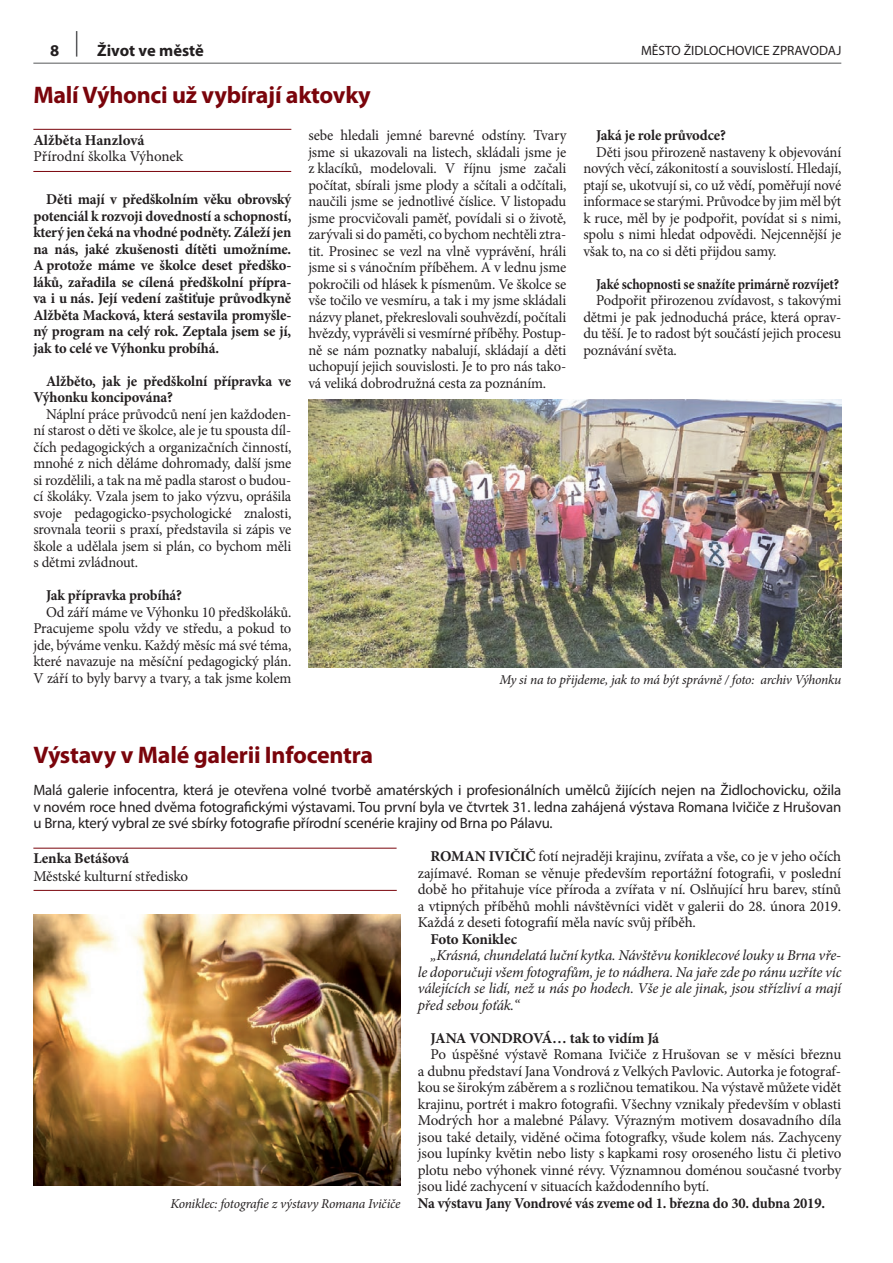
<style>
.page{position:relative;width:893px;height:1263px;background:#fff}
.page>*{position:absolute;margin:0;border:0;box-sizing:border-box;transform-origin:0 0}
.t1{font:700 24px "Myriad Pro";letter-spacing:-.01em;color:#7a040b}
.t2{font:700 16.5px "Myriad Pro";color:#231f20}
.t3{font:15px/16.5px "Minion Pro";letter-spacing:-.01em;color:#231f20}
.t4{font:700 15px/16.5px "Minion Pro";letter-spacing:-.01em;color:#231f20;text-align:justify}
.t5{font:15px/16.5px "Myriad Pro";letter-spacing:-.01em;color:#231f20;text-align:justify}
.t6{font:italic 15px "Minion Pro";letter-spacing:-.015em;color:#231f20}
.t7{font:700 15px "Minion Pro";letter-spacing:-.01em;color:#231f20;scale:.89 1}
.t8{font:italic 13.5px "Minion Pro";letter-spacing:-.02em;color:#231f20}
.t9{font:13.5px "Myriad Pro";color:#231f20}
.s1{font-weight:700}
</style>
<div class="page">
<hr style="left:33px;top:63px;width:808px;height:1px;background:#57585a">
<svg style="left:76px;top:31px;width:1px;height:26px"></svg>
<hr style="left:33px;top:129px;width:258px;height:1px;background:#7a040b">
<hr style="left:33px;top:171px;width:258px;height:1px;background:#7a040b">
<img style="left:308px;top:400px;width:533px;height:267px">
<hr style="left:33px;top:848px;width:364px;height:1px;background:#7a040b">
<hr style="left:34px;top:890px;width:363px;height:1px;background:#7a040b">
<img style="left:33px;top:915px;width:368px;height:271px">
<p class="t2" style="left:50px;top:40px;width:11px">8</p>
<p class="t2" style="left:97px;top:40px;width:108px">Život ve městě</p>
<p class="t9" style="left:641px;top:42px;width:202px">MĚSTO ŽIDLOCHOVICE ZPRAVODAJ</p>
<p class="t1" style="left:33px;top:79px;width:339px">Malí Výhonci už vybírají aktovky</p>
<p class="t3" style="left:33px;top:132px;width:152px"><span class="s1">Alžběta Hanzlová<br></span>Přírodní školka Výhonek</p>
<p class="t3" style="left:308px;top:127px;width:259px;text-align:justify">sebe hledali jemné barevné odstíny. Tvary jsme si ukazovali na listech, skládali jsme je z klacíků, modelovali. V říjnu jsme začali počítat, sbírali jsme plody a sčítali a odčítali, naučili jsme se jednotlivé číslice. V listopadu jsme procvičovali paměť, povídali si o životě, zarývali si do paměti, co bychom nechtěli ztra&shy;tit. Prosinec se vezl na vlně vyprávění, hráli jsme si s vánočním příběhem. A v lednu jsme pokročili od hlásek k písmenům. Ve školce se vše točilo ve vesmíru, a tak i my jsme skládali názvy planet, překreslovali souhvězdí, počítali hvězdy, vyprávěli si vesmírné příběhy. Postup&shy;ně se nám poznatky nabalují, skládají a děti uchopují jejich souvislosti. Je to pro nás tako&shy;vá veliká dobrodružná cesta za poznáním.</p>
<p class="t4" style="left:596px;top:127px;width:131px">Jaká je role průvodce?</p>
<p class="t3" style="left:596px;top:144px;width:247px">Děti jsou přirozeně nastaveny k objevování</p>
<p class="t3" style="left:583px;top:160px;width:259px">nových věcí, zákonitostí a souvislostí. Hledají,</p>
<p class="t3" style="left:583px;top:177px;width:259px">ptají se, ukotvují si, co už vědí, poměřují nové</p>
<p class="t3" style="left:583px;top:193px;width:259px">informace se starými. Průvodce by jim měl být</p>
<p class="t3" style="left:583px;top:210px;width:259px">k ruce, měl by je podpořit, povídat si s nimi,</p>
<p class="t3" style="left:583px;top:226px;width:259px">spolu s nimi hledat odpovědi. Nejcennější je</p>
<p class="t3" style="left:583px;top:243px;width:195px">však to, na co si děti přijdou samy.</p>
<p class="t7" style="left:596px;top:273px;width:275px">Jaké schopnosti se snažíte primárně rozvíjet?</p>
<p class="t3" style="left:596px;top:292px;width:247px">Podpořit přirozenou zvídavost, s takovými</p>
<p class="t3" style="left:583px;top:309px;width:259px">dětmi je pak jednoduchá práce, která oprav-</p>
<p class="t3" style="left:583px;top:325px;width:259px">du těší. Je to radost být součástí jejich procesu</p>
<p class="t3" style="left:583px;top:342px;width:95px">poznávání světa.</p>
<p class="t4" style="left:33px;top:191px;width:259px;text-indent:13px">Děti mají v předškolním věku obrovský potenciál k rozvoji dovedností a schopností, který jen čeká na vhodné podněty. Záleží jen na nás, jaké zkušenosti dítěti umožníme.<br>A protože máme ve školce deset předško&shy;láků, zařadila se cílená předškolní přípra&shy;va i u nás. Její vedení zaštiťuje průvodkyně Alžběta Macková, která sestavila promyšle&shy;ný program na celý rok. Zeptala jsem se jí, jak to celé ve Výhonku probíhá.</p>
<p class="t4" style="left:46px;top:373px;width:247px">Alžběto, jak je předškolní přípravka ve</p>
<p class="t4" style="left:33px;top:389px;width:141px">Výhonku koncipována?</p>
<p class="t3" style="left:46px;top:406px;width:247px">Náplní práce průvodců není jen každoden-</p>
<p class="t3" style="left:33px;top:422px;width:259px">ní starost o děti ve školce, ale je tu spousta díl-</p>
<p class="t3" style="left:33px;top:439px;width:259px">čích pedagogických a organizačních činností,</p>
<p class="t3" style="left:33px;top:455px;width:259px">mnohé z nich děláme dohromady, další jsme</p>
<p class="t3" style="left:33px;top:472px;width:259px">si rozdělili, a tak na mě padla starost o budou-</p>
<p class="t3" style="left:33px;top:488px;width:259px">cí školáky. Vzala jsem to jako výzvu, oprášila</p>
<p class="t3" style="left:33px;top:505px;width:259px">svoje pedagogicko-psychologické znalosti,</p>
<p class="t3" style="left:33px;top:521px;width:259px">srovnala teorii s praxí, představila si zápis ve</p>
<p class="t3" style="left:33px;top:538px;width:259px">škole a udělala jsem si plán, co bychom měli</p>
<p class="t3" style="left:33px;top:554px;width:106px">s dětmi zvládnout.</p>
<p class="t4" style="left:46px;top:587px;width:137px">Jak přípravka probíhá?</p>
<p class="t3" style="left:46px;top:604px;width:247px">Od září máme ve Výhonku 10 předškoláků.</p>
<p class="t3" style="left:33px;top:620px;width:259px">Pracujeme spolu vždy ve středu, a pokud to</p>
<p class="t3" style="left:33px;top:637px;width:259px">jde, býváme venku. Každý měsíc má své téma,</p>
<p class="t3" style="left:33px;top:653px;width:259px">které navazuje na měsíční pedagogický plán.</p>
<p class="t3" style="left:33px;top:670px;width:259px">V září to byly barvy a tvary, a tak jsme kolem</p>
<p class="t8" style="left:499px;top:670px;width:343px">My si na to přijdeme, jak to má být správně / foto: archiv Výhonku</p>
<p class="t1" style="left:33px;top:739px;width:341px">Výstavy v Malé galerii Infocentra</p>
<p class="t5" style="left:33px;top:781px;width:809px">Malá galerie infocentra, která je otevřena volné tvorbě amatérských i profesionálních umělců žijících nejen na Židlochovicku, ožila v novém roce hned dvěma fotografickými výstavami. Tou první byla ve čtvrtek 31. ledna zahájená výstava Romana Ivičiče z Hrušovan u Brna, který vybral ze své sbírky fotografie přírodní scenérie krajiny od Brna po Pálavu.</p>
<p class="t3" style="left:33px;top:849px;width:156px;line-height:18px"><span class="s1">Lenka Betášová<br></span>Městské kulturní středisko</p>
<p class="t3" style="left:431px;top:848px;width:412px"><span class="s1">ROMAN IVIČIČ</span> fotí nejraději krajinu, zvířata a vše, co je v jeho očích</p>
<p class="t3" style="left:418px;top:865px;width:425px">zajímavé. Roman se věnuje především reportážní fotografii, v poslední</p>
<p class="t3" style="left:418px;top:881px;width:425px">době ho přitahuje více příroda a zvířata v ní. Oslňující hru barev, stínů</p>
<p class="t3" style="left:418px;top:898px;width:425px">a vtipných příběhů mohli návštěvníci vidět v galerii do 28. února 2019.</p>
<p class="t3" style="left:418px;top:914px;width:280px">Každá z deseti fotografií měla navíc svůj příběh.</p>
<p class="t4" style="left:431px;top:930px;width:88px">Foto Koniklec</p>
<p class="t6" style="left:431px;top:945px;width:412px">„Krásná, chundelatá luční kytka. Návštěvu koniklecové louky u Brna vře-</p>
<p class="t6" style="left:418px;top:962px;width:425px">le doporučuji všem fotografům, je to nádhera. Na jaře zde po ránu uzříte víc</p>
<p class="t6" style="left:418px;top:978px;width:425px">válejících se lidí, než u nás po hodech. Vše je ale jinak, jsou střízliví a mají</p>
<p class="t6" style="left:418px;top:995px;width:103px">před sebou foťák.“</p>
<p class="t4" style="left:431px;top:1029px;width:230px">JANA VONDROVÁ… tak to vidím Já</p>
<p class="t3" style="left:431px;top:1046px;width:412px">Po úspěšné výstavě Romana Ivičiče z Hrušovan se v měsíci březnu</p>
<p class="t3" style="left:418px;top:1063px;width:425px">a dubnu představí Jana Vondrová z Velkých Pavlovic. Autorka je fotograf-</p>
<p class="t3" style="left:418px;top:1079px;width:425px">kou se širokým záběrem a s rozličnou tematikou. Na výstavě můžete vidět</p>
<p class="t3" style="left:418px;top:1096px;width:425px">krajinu, portrét i makro fotografii. Všechny vznikaly především v oblasti</p>
<p class="t3" style="left:418px;top:1112px;width:425px">Modrých hor a malebné Pálavy. Výrazným motivem dosavadního díla</p>
<p class="t3" style="left:418px;top:1129px;width:425px">jsou také detaily, viděné očima fotografky, všude kolem nás. Zachyceny</p>
<p class="t3" style="left:418px;top:1145px;width:425px">jsou lupínky květin nebo listy s kapkami rosy oroseného listu či pletivo</p>
<p class="t3" style="left:418px;top:1162px;width:425px">plotu nebo výhonek vinné révy. Významnou doménou současné tvorby</p>
<p class="t3" style="left:418px;top:1178px;width:293px">jsou lidé zachycení v situacích každodenního bytí.</p>
<p class="t4" style="left:418px;top:1194px;width:409px">Na výstavu Jany Vondrové vás zveme od 1. března do 30. dubna 2019.</p>
<p class="t8" style="left:170px;top:1194px;width:232px">Koniklec: fotografie z výstavy Romana Ivičiče</p>
</div>
